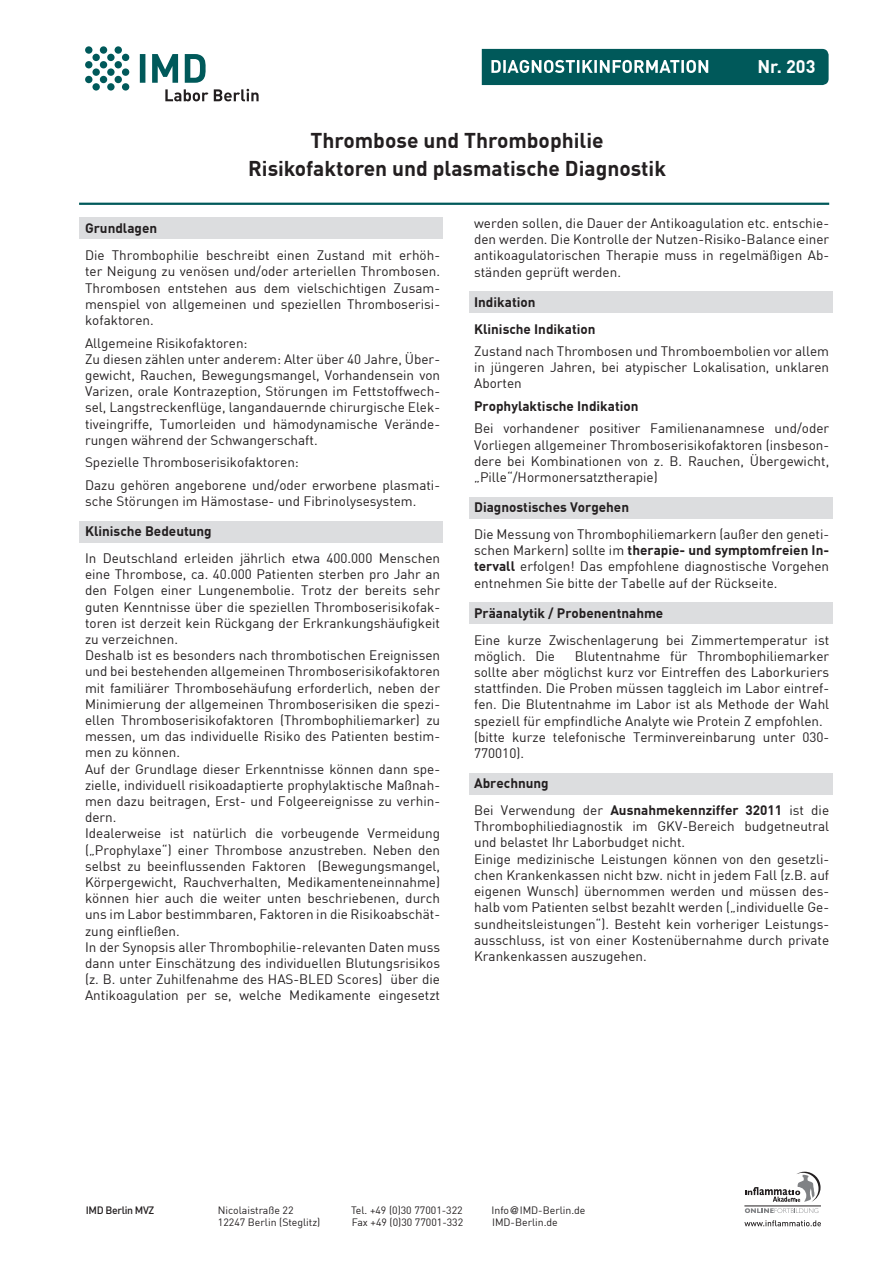
<style>
.page{position:relative;width:893px;height:1263px;background:#fff}
.page>*{position:absolute;margin:0;border:0;box-sizing:border-box;transform-origin:0 0}
.t1{font:700 21px/28.5px "DIN Offc";color:#231f20;text-align:center}
.t2{font:700 18px "DIN Offc";color:#fff}
.t3{font:13.5px/16.2px "DIN Offc";color:#231f20}
.t4{font:700 13.5px/27px "DIN Offc";color:#231f20}
.t5{font:10.5px "DIN Offc";color:#231f20}
.t6{font:500 10.5px "DIN Offc";letter-spacing:-.035em;color:#231f20}
.s1{font-weight:700}
.s2{font-weight:400}
.s3{font-family:"Helvetica"}
</style>
<div class="page">
<div style="left:79px;top:218px;width:364px;height:21px;background:#dcdddf"></div>
<div style="left:79px;top:522px;width:364px;height:21px;background:#dcdddf"></div>
<div style="left:469px;top:497px;width:363px;height:21px;background:#dcdddf"></div>
<div style="left:469px;top:291px;width:363px;height:22px;background:#dcdddf"></div>
<div style="left:469px;top:602px;width:363px;height:21px;background:#dcdddf"></div>
<div style="left:469px;top:773px;width:363px;height:21px;background:#dcdddf"></div>
<svg style="left:482px;top:49px;width:347px;height:36px;background:#1c6b6c"></svg>
<hr style="left:79px;top:203px;width:750px;height:2px;background:#00595a">
<svg style="left:140px;top:54px;width:66px;height:29px"></svg>
<svg style="left:165px;top:89px;width:94px;height:12px"></svg>
<svg style="left:85px;top:46px;width:44px;height:45px"></svg>
<svg style="left:744px;top:1220px;width:77px;height:6px"></svg>
<svg style="left:745px;top:1172px;width:75px;height:30px"></svg>
<svg style="left:745px;top:1208px;width:73px;height:5px"></svg>
<hr style="left:744px;top:1205px;width:77px;height:1px;background:#231f20">
<h1 class="t1" style="left:248px;top:125px;width:419px">Thrombose und Thrombophilie<br>Risikofaktoren und plasmatische Diagnostik</h1>
<h2 class="t2" style="left:757px;top:55px;width:60px">Nr. 203</h2>
<p class="t4" style="left:85px;top:214px;width:74px">Grundlagen</p>
<p class="t3" style="left:85px;top:247px;width:357px;text-align:justify">Die Thrombophilie beschreibt einen Zustand mit erhöh&shy;ter Neigung zu venösen und/oder arteriellen Thrombosen.<br>Thrombosen entstehen aus dem vielschichtigen Zusam&shy;menspiel von allgemeinen und speziellen Thromboserisi&shy;kofaktoren.</p>
<p class="t3" style="left:85px;top:334px;width:357px">Allgemeine Risikofaktoren:<br>Zu diesen zählen unter anderem: Alter über 40 Jahre, Über&shy;gewicht, Rauchen, Bewegungsmangel, Vorhandensein von Varizen, orale Kontrazeption, Störungen im Fettstoffwech&shy;sel, Langstreckenflüge, langandauernde chirurgische Elek&shy;tiveingriffe, Tumorleiden und hämodynamische Verände&shy;rungen während der Schwangerschaft.</p>
<p class="t3" style="left:85px;top:451px;width:357px;line-height:22.5px">Spezielle Thromboserisikofaktoren:<br>Dazu gehören angeborene und/oder erworbene plasmati-</p>
<p class="t3" style="left:85px;top:493px;width:333px">sche Störungen im Hämostase- und Fibrinolysesystem.</p>
<p class="t4" style="left:85px;top:517px;width:128px">Klinische Bedeutung</p>
<p class="t3" style="left:85px;top:550px;width:357px">In Deutschland erleiden jährlich etwa 400.000 Menschen eine Thrombose, ca. 40.000 Patienten sterben pro Jahr an den Folgen einer Lungenembolie. Trotz der bereits sehr guten Kenntnisse über die speziellen Thromboserisikofak&shy;toren ist derzeit kein Rückgang der Erkrankungshäufigkeit zu verzeichnen.<br>Deshalb ist es besonders nach thrombotischen Ereignissen und bei bestehenden allgemeinen Thromboserisikofaktoren mit familiärer Thrombosehäufung erforderlich, neben der Minimierung der allgemeinen Thromboserisiken die spezi&shy;ellen Thromboserisikofaktoren (Thrombophiliemarker) zu messen, um das individuelle Risiko des Patienten bestim&shy;men zu können.<br>Auf der Grundlage dieser Erkenntnisse können dann spe&shy;zielle, individuell risikoadaptierte prophylaktische Maßnah&shy;men dazu beitragen, Erst- und Folgeereignisse zu verhin&shy;dern.<br>Idealerweise ist natürlich die vorbeugende Vermeidung („Prophylaxe“) einer Thrombose anzustreben. Neben den selbst zu beeinflussenden Faktoren (Bewegungsmangel, Körpergewicht, Rauchverhalten, Medikamenteneinnahme) können hier auch die weiter unten beschriebenen, durch uns im Labor bestimmbaren, Faktoren in die Risikoabschät&shy;zung einfließen.<br>In der Synopsis aller Thrombophilie-relevanten Daten muss dann unter Einschätzung des individuellen Blutungsrisikos (z. B. unter Zuhilfenahme des HAS-BLED Scores) über die Antikoagulation per se, welche Medikamente eingesetzt</p>
<p class="t3" style="left:474px;top:215px;width:357px;text-align:justify">werden sollen, die Dauer der Antikoagulation etc. entschie&shy;den werden. Die Kontrolle der Nutzen-Risiko-Balance einer antikoagulatorischen Therapie muss in regelmäßigen Ab&shy;ständen geprüft werden.</p>
<p class="t4" style="left:474px;top:288px;width:123px">Indikation<br>Klinische Indikation</p>
<p class="t3" style="left:474px;top:343px;width:357px;text-align:justify">Zustand nach Thrombosen und Thromboembolien vor allem in jüngeren Jahren, bei atypischer Lokalisation, unklaren Aborten</p>
<p class="t4" style="left:474px;top:392px;width:166px">Prophylaktische Indikation</p>
<p class="t3" style="left:474px;top:420px;width:357px;text-align:justify">Bei vorhandener positiver Familienanamnese und/oder Vorliegen allgemeiner Thromboserisikofaktoren (insbeson&shy;dere bei Kombinationen von z. B. Rauchen, Übergewicht, „Pille“/Hormonersatztherapie)</p>
<p class="t4" style="left:474px;top:493px;width:156px">Diagnostisches Vorgehen</p>
<p class="t3" style="left:474px;top:526px;width:357px;text-align:justify">Die Messung von Thrombophiliemarkern (außer den geneti&shy;schen Markern) sollte im <span class="s1">therapie- und symptomfreien In&shy;tervall</span> erfolgen! Das empfohlene diagnostische Vorgehen entnehmen Sie bitte der Tabelle auf der Rückseite.</p>
<p class="t4" style="left:474px;top:599px;width:191px">Präanalytik / Probenentnahme</p>
<p class="t3" style="left:474px;top:631px;width:357px">Eine kurze Zwischenlagerung bei Zimmertemperatur ist möglich. Die</p>
<p class="t3" style="left:474px;top:648px;width:357px;text-indent:101px">Blutentnahme für Thrombophiliemarker sollte aber möglichst kurz vor Eintreffen des Laborkuriers stattfinden. Die Proben müssen taggleich im Labor eintref&shy;fen. Die Blutentnahme im Labor ist als Methode der Wahl speziell für empfindliche Analyte wie Protein Z empfohlen. (bitte kurze telefonische Terminvereinbarung unter 030- 770010).</p>
<p class="t4" style="left:474px;top:769px;width:357px">Abrechnung<br><span class="s2">Bei Verwendung der</span> Ausnahmekennziffer 32011 <span class="s2">ist die</span></p>
<p class="t3" style="left:474px;top:818px;width:357px">Thrombophiliediagnostik im GKV-Bereich budgetneutral und belastet Ihr Laborbudget nicht.<br>Einige medizinische Leistungen können von den gesetzli&shy;chen Krankenkassen nicht bzw. nicht in jedem Fall (z.B. auf eigenen Wunsch) übernommen werden und müssen des&shy;halb vom Patienten selbst bezahlt werden („individuelle Ge&shy;sundheitsleistungen“). Besteht kein vorheriger Leistungs&shy;ausschluss, ist von einer Kostenübernahme durch private Krankenkassen auszugehen.</p>
<p class="t6" style="left:86px;top:1204px;width:70px">IMD Berlin MVZ</p>
<p class="t5" style="left:218px;top:1203px;width:77px">Nicolaistraße 22</p>
<p class="t5" style="left:351px;top:1203px;width:113px">Tel. +49 (0)30 77001-322</p>
<p class="t5" style="left:491px;top:1203px;width:96px">Info<span class="s3">@</span>IMD-Berlin.de</p>
<p class="t5" style="left:218px;top:1215px;width:104px">12247 Berlin (Steglitz)</p>
<p class="t5" style="left:352px;top:1215px;width:113px">Fax +49 (0)30 77001-332</p>
<p class="t5" style="left:492px;top:1215px;width:67px">IMD-Berlin.de</p>
</div>
